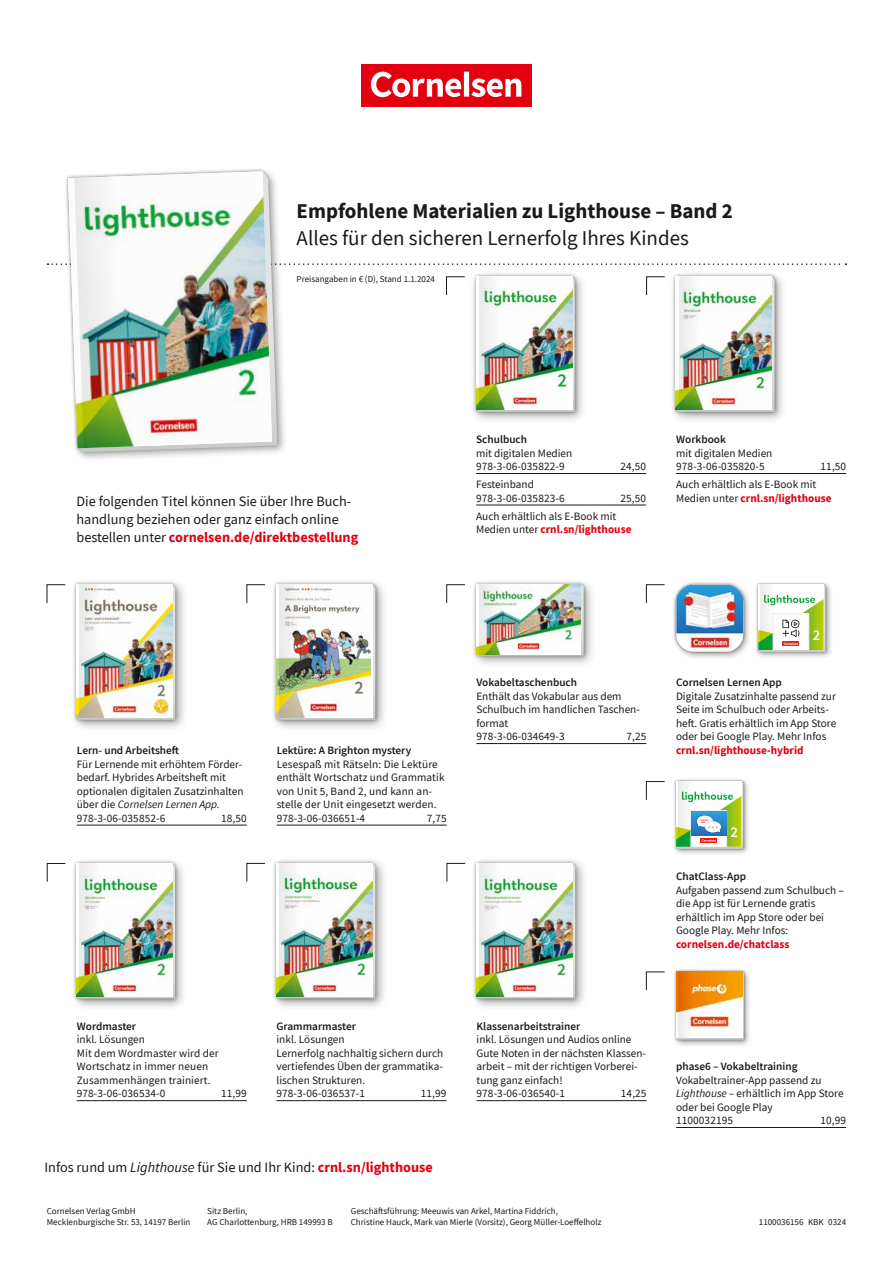
<style>
.page{position:relative;width:893px;height:1263px;background:#fff}
.page>*{position:absolute;margin:0;border:0;box-sizing:border-box;transform-origin:0 0}
.t1{font:21px "CV Source Sans";color:#1a1a18}
.t2{font:700 21px "CV Source Sans";color:#1a1a18}
.t3{font:600 14.7px "CV Source Sans";color:#fff}
.t4{font:14.25px/18px "CV Source Sans";color:#1a1a18}
.t5{font:11.25px/13.5px "CV Source Sans";color:#1a1a18}
.t6{font:600 11.25px "CV Source Sans";color:#1a1a18}
.t7{font:700 11.25px "CV Source Sans";color:#e3000f}
.t8{font:9px/10.5px "CV Source Sans";color:#1a1a18}
.s1{font-weight:700;color:#e3000f}
.s2{font-style:italic}
</style>
<div class="page">
<hr style="left:676px;top:473px;width:170px;height:1px;background:#1a1a18">
<hr style="left:476px;top:473px;width:170px;height:1px;background:#1a1a18">
<hr style="left:476px;top:505px;width:170px;height:1px;background:#1a1a18">
<svg style="left:446px;top:584px;width:19px;height:19px"></svg>
<svg style="left:47px;top:584px;width:19px;height:19px"></svg>
<hr style="left:77px;top:825px;width:170px;height:1px;background:#1a1a18">
<hr style="left:476px;top:743px;width:170px;height:1px;background:#1a1a18">
<div style="left:71px;top:578px;width:116px;height:154px;background:#1a1a18;opacity:.4"></div>
<div style="left:73px;top:581px;width:106px;height:142px;background:#1a1a18;opacity:.4"></div>
<svg style="left:77px;top:584px;width:98px;height:136px"></svg>
<img style="left:77px;top:584px;width:96px;height:134px">
<img style="left:80px;top:584px;width:21px;height:134px">
<svg style="left:246px;top:584px;width:20px;height:19px"></svg>
<hr style="left:277px;top:825px;width:170px;height:1px;background:#1a1a18">
<div style="left:271px;top:578px;width:116px;height:154px;background:#1a1a18;opacity:.4"></div>
<div style="left:273px;top:581px;width:106px;height:142px;background:#1a1a18;opacity:.4"></div>
<svg style="left:277px;top:584px;width:98px;height:136px"></svg>
<div style="left:277px;top:584px;width:96px;height:134px;background:#fff"></div>
<img style="left:277px;top:584px;width:94px;height:134px">
<img style="left:280px;top:584px;width:21px;height:134px">
<div style="left:470px;top:578px;width:126px;height:90px;background:#1a1a18;opacity:.4"></div>
<div style="left:473px;top:581px;width:114px;height:78px;background:#1a1a18;opacity:.4"></div>
<svg style="left:476px;top:584px;width:108px;height:72px"></svg>
<img style="left:476px;top:584px;width:104px;height:71px">
<img style="left:480px;top:584px;width:23px;height:71px">
<svg style="left:646px;top:584px;width:19px;height:19px"></svg>
<div style="left:754px;top:581px;width:79px;height:79px;background:#1a1a18;opacity:.4"></div>
<div style="left:756px;top:582px;width:71px;height:72px;background:#1a1a18;opacity:.4"></div>
<svg style="left:758px;top:584px;width:67px;height:68px"></svg>
<svg style="left:760px;top:584px;width:15px;height:66px"></svg>
<div style="left:672px;top:580px;width:79px;height:80px;background:#1a1a18;opacity:.4"></div>
<div style="left:674px;top:582px;width:72px;height:72px;background:#1a1a18;opacity:.4"></div>
<svg style="left:676px;top:584px;width:67px;height:68px"></svg>
<img style="left:676px;top:585px;width:67px;height:66px">
<div style="left:63px;top:166px;width:224px;height:296px;background:#1a1a18;opacity:.4"></div>
<svg style="left:65px;top:168px;width:216px;height:287px"></svg>
<img style="left:48px;top:176px;width:798px;height:272px">
<svg style="left:47px;top:863px;width:19px;height:19px"></svg>
<hr style="left:77px;top:1100px;width:170px;height:1px;background:#1a1a18">
<svg style="left:646px;top:781px;width:19px;height:19px"></svg>
<svg style="left:446px;top:863px;width:20px;height:19px"></svg>
<svg style="left:246px;top:863px;width:20px;height:19px"></svg>
<hr style="left:276px;top:1100px;width:170px;height:1px;background:#1a1a18">
<hr style="left:477px;top:1100px;width:170px;height:1px;background:#1a1a18">
<div style="left:471px;top:857px;width:116px;height:153px;background:#1a1a18;opacity:.4"></div>
<div style="left:473px;top:860px;width:106px;height:142px;background:#1a1a18;opacity:.4"></div>
<svg style="left:477px;top:863px;width:98px;height:135px"></svg>
<img style="left:477px;top:863px;width:96px;height:133px">
<img style="left:480px;top:863px;width:21px;height:133px">
<div style="left:672px;top:778px;width:79px;height:78px;background:#1a1a18;opacity:.4"></div>
<div style="left:674px;top:779px;width:71px;height:72px;background:#1a1a18;opacity:.4"></div>
<svg style="left:676px;top:781px;width:67px;height:68px"></svg>
<svg style="left:678px;top:781px;width:15px;height:65px"></svg>
<div style="left:70px;top:857px;width:117px;height:154px;background:#1a1a18;opacity:.4"></div>
<div style="left:73px;top:860px;width:105px;height:142px;background:#1a1a18;opacity:.4"></div>
<svg style="left:76px;top:863px;width:99px;height:136px"></svg>
<img style="left:76px;top:863px;width:96px;height:133px">
<img style="left:79px;top:863px;width:22px;height:133px">
<div style="left:271px;top:857px;width:116px;height:153px;background:#1a1a18;opacity:.4"></div>
<div style="left:273px;top:860px;width:106px;height:142px;background:#1a1a18;opacity:.4"></div>
<svg style="left:277px;top:863px;width:98px;height:135px"></svg>
<img style="left:277px;top:863px;width:96px;height:133px">
<img style="left:280px;top:863px;width:21px;height:133px">
<hr style="left:676px;top:1127px;width:170px;height:1px;background:#1a1a18">
<svg style="left:646px;top:971px;width:19px;height:19px"></svg>
<div style="left:672px;top:967px;width:80px;height:81px;background:#1a1a18;opacity:.4"></div>
<div style="left:674px;top:969px;width:72px;height:73px;background:#1a1a18;opacity:.4"></div>
<svg style="left:676px;top:972px;width:68px;height:68px"></svg>
<img style="left:676px;top:972px;width:66px;height:65px">
<svg style="left:678px;top:972px;width:15px;height:65px"></svg>
<div style="left:361px;top:64px;width:170px;height:42px;background:#e3000f"></div>
<svg style="left:371px;top:72px;width:150px;height:25px"></svg>
<h1 class="t2" style="left:297px;top:197px;width:438px">Empfohlene Materialien zu Lighthouse – Band 2</h1>
<h1 class="t1" style="left:297px;top:225px;width:394px">Alles für den sicheren Lernerfolg Ihres Kindes</h1>
<p class="t8" style="left:297px;top:274px;width:140px">Preisangaben in € (D), Stand 1.1.2024</p>
<p class="t4" style="left:77px;top:493px;width:283px">Die folgenden Titel können Sie über Ihre Buch&shy;handlung beziehen oder ganz einfach online bestellen unter <span class="s1">cornelsen.de/direktbestellung</span></p>
<p class="t6" style="left:476px;top:432px;width:52px">Schulbuch</p>
<p class="t5" style="left:476px;top:446px;width:98px">mit digitalen Medien<br>978-3-06-035822-9</p>
<p class="t5" style="left:620px;top:460px;width:27px">24,50</p>
<p class="t5" style="left:476px;top:478px;width:90px">Festeinband<br>978-3-06-035823-6</p>
<p class="t5" style="left:620px;top:491px;width:27px">25,50</p>
<p class="t5" style="left:476px;top:509px;width:157px">Auch erhältlich als E-Book mit<br>Medien unter <span class="s1">crnl.sn/lighthouse</span></p>
<p class="t6" style="left:676px;top:432px;width:51px">Workbook</p>
<p class="t5" style="left:676px;top:446px;width:98px">mit digitalen Medien<br>978-3-06-035820-5</p>
<p class="t5" style="left:821px;top:460px;width:27px">11,50</p>
<p class="t5" style="left:676px;top:478px;width:157px">Auch erhältlich als E-Book mit<br>Medien unter <span class="s1">crnl.sn/lighthouse</span></p>
<p class="t6" style="left:77px;top:743px;width:104px">Lern- und Arbeitsheft</p>
<p class="t5" style="left:77px;top:757px;width:168px">Für Lernende mit erhöhtem Förder&shy;bedarf. Hybrides Arbeitsheft mit optionalen digitalen Zusatzinhalten über die <span class="s2">Cornelsen Lernen App.<br></span>978-3-06-035852-6</p>
<p class="t5" style="left:221px;top:811px;width:27px">18,50</p>
<p class="t6" style="left:277px;top:743px;width:136px">Lektüre: A Brighton mystery</p>
<p class="t5" style="left:277px;top:757px;width:169px">Lesespaß mit Rätseln: Die Lektüre enthält Wortschatz und Grammatik von Unit 5, Band 2, und kann an&shy;stelle der Unit eingesetzt werden.<br>978-3-06-036651-4</p>
<p class="t5" style="left:427px;top:811px;width:21px">7,75</p>
<p class="t6" style="left:77px;top:1019px;width:61px">Wordmaster</p>
<p class="t5" style="left:77px;top:1033px;width:144px">inkl. Lösungen<br>Mit dem Wordmaster wird der<br>Wortschatz in immer neuen<br>Zusammenhängen trainiert.<br>978-3-06-036534-0</p>
<p class="t5" style="left:221px;top:1087px;width:27px">11,99</p>
<p class="t6" style="left:276px;top:1019px;width:81px">Grammarmaster</p>
<p class="t5" style="left:276px;top:1033px;width:168px">inkl. Lösungen<br>Lernerfolg nachhaltig sichern durch vertiefendes Üben der grammatika&shy;lischen Strukturen.<br>978-3-06-036537-1</p>
<p class="t5" style="left:421px;top:1087px;width:27px">11,99</p>
<p class="t4" style="left:45px;top:1159px;width:390px">Infos rund um <span class="s2">Lighthouse</span> für Sie und Ihr Kind: <span class="s1">crnl.sn/lighthouse</span></p>
<p class="t6" style="left:476px;top:675px;width:102px">Vokabeltaschenbuch</p>
<p class="t5" style="left:476px;top:689px;width:165px">Enthält das Vokabular aus dem<br>Schulbuch im handlichen Taschen&shy;format<br>978-3-06-034649-3</p>
<p class="t5" style="left:626px;top:730px;width:21px">7,25</p>
<p class="t6" style="left:477px;top:1019px;width:105px">Klassenarbeitstrainer</p>
<p class="t5" style="left:477px;top:1033px;width:171px">inkl. Lösungen und Audios online<br>Gute Noten in der nächsten Klassen&shy;arbeit – mit der richtigen Vorberei&shy;tung ganz einfach!<br>978-3-06-036540-1</p>
<p class="t5" style="left:621px;top:1087px;width:27px">14,25</p>
<h2 class="t3" style="left:813px;top:625px;width:9px">2</h2>
<p class="t6" style="left:676px;top:675px;width:107px">Cornelsen Lernen App</p>
<p class="t5" style="left:676px;top:689px;width:162px">Digitale Zusatzinhalte passend zur Seite im Schulbuch oder Arbeits&shy;heft. Gratis erhältlich im App Store oder bei Google Play. Mehr Infos</p>
<p class="t7" style="left:676px;top:742px;width:129px">crnl.sn/lighthouse-hybrid</p>
<h2 class="t3" style="left:730px;top:822px;width:9px">2</h2>
<p class="t6" style="left:676px;top:869px;width:72px">ChatClass-App</p>
<p class="t5" style="left:676px;top:883px;width:169px">Aufgaben passend zum Schulbuch – die App ist für Lernende gratis erhältlich im App Store oder bei<br>Google Play. Mehr Infos:</p>
<p class="t7" style="left:676px;top:936px;width:115px">cornelsen.de/chatclass</p>
<p class="t6" style="left:676px;top:1059px;width:123px">phase6 – Vokabeltraining</p>
<p class="t5" style="left:676px;top:1073px;width:169px">Vokabeltrainer-App passend zu<br><span class="s2">Lighthouse –</span> erhältlich im App Store oder bei Google Play<br>1100032195</p>
<p class="t5" style="left:820px;top:1114px;width:27px">10,99</p>
<p class="t8" style="left:47px;top:1206px;width:145px">Cornelsen Verlag GmbH<br>Mecklenburgische Str. 53, 14197 Berlin</p>
<p class="t8" style="left:207px;top:1206px;width:127px">Sitz Berlin,<br>AG Charlottenburg, HRB 149993 B</p>
<p class="t8" style="left:351px;top:1206px;width:252px">Geschäftsführung: Meeuwis van Arkel, Martina Fiddrich,<br>Christine Hauck, Mark van Mierle (Vorsitz), Georg Müller-Loeffelholz</p>
<p class="t8" style="left:759px;top:1216px;width:89px">1100036156 KBK 0324</p>
</div>
